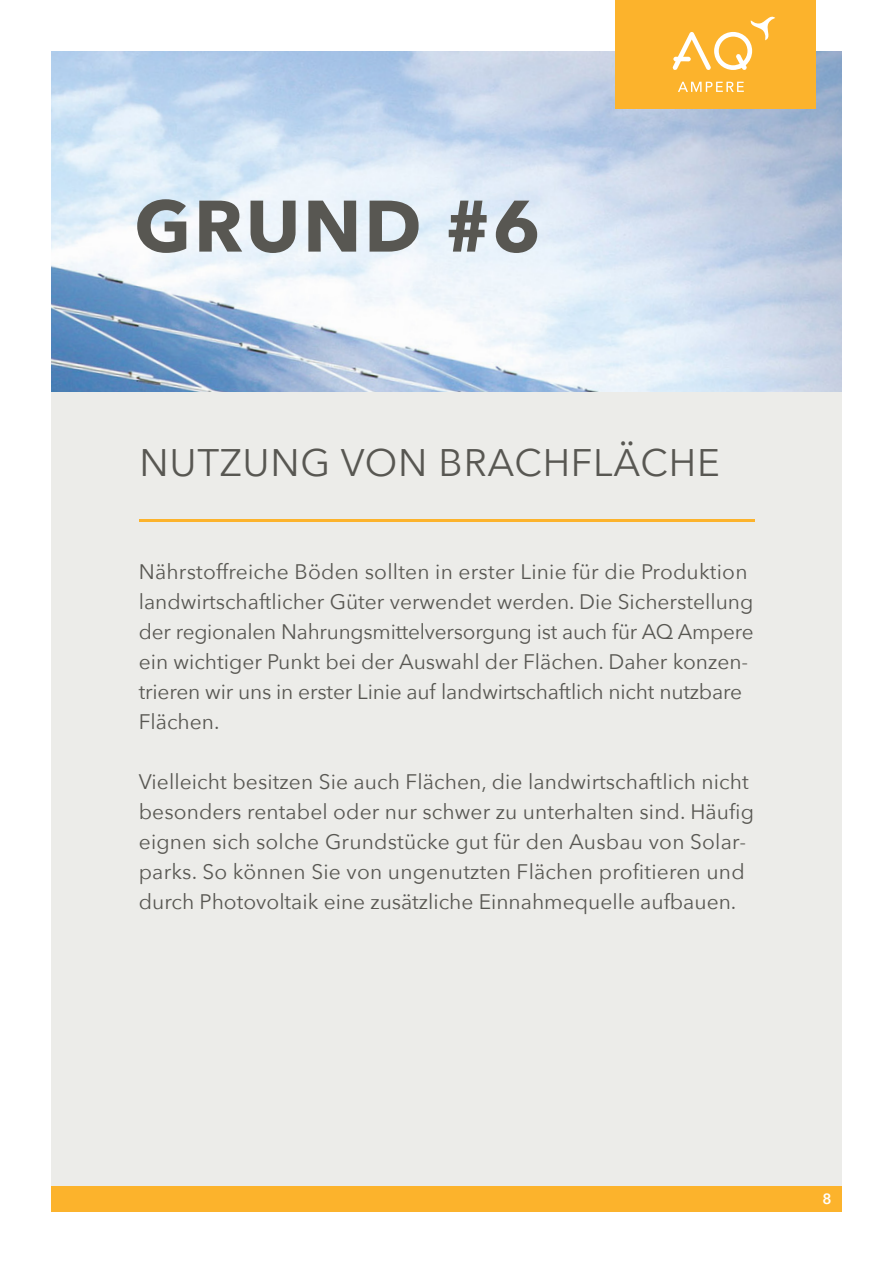
<style>
.page{position:relative;width:893px;height:1263px;background:#fff}
.page>*{position:absolute;margin:0;border:0;box-sizing:border-box;transform-origin:0 0}
.t1{font:700 72px "Avenir Next";letter-spacing:.035em;color:#585752}
.t2{font:38.25px "Avenir Next";letter-spacing:.02em;color:#585752}
.t3{font:21px/30px "Avenir Next";color:#585752}
.t4{font:600 14.85px "Avenir Next";color:#fff}
</style>
<div class="page">
<div style="left:51px;top:391px;width:791px;height:812px;background:#ecece9"></div>
<img style="left:51px;top:51px;width:791px;height:340px">
<div style="left:615px;top:0;width:201px;height:109px;background:#fcb32c"></div>
<svg style="left:678px;top:82px;width:66px;height:10px"></svg>
<svg style="left:672px;top:16px;width:103px;height:54px"></svg>
<div style="left:51px;top:1186px;width:791px;height:26px;background:#fcb32c"></div>
<hr style="left:139px;top:519px;width:615px;height:2px;background:#fcb32c">
<p class="t1" style="left:134px;top:164px;width:408px">GRUND #6</p>
<p class="t2" style="left:140px;top:431px;width:582px">NUTZUNG VON BRACHFLÄCHE</p>
<p class="t3" style="left:139px;top:556px;width:616px">Nährstoffreiche Böden sollten in erster Linie für die Produktion landwirtschaftlicher Güter verwendet werden. Die Sicherstellung der regionalen Nahrungsmittelversorgung ist auch für AQ Ampere ein wichtiger Punkt bei der Auswahl der Flächen. Daher konzen&shy;trieren wir uns in erster Linie auf landwirtschaftlich nicht nutzbare Flächen.</p>
<p class="t3" style="left:139px;top:766px;width:617px">Vielleicht besitzen Sie auch Flächen, die landwirtschaftlich nicht besonders rentabel oder nur schwer zu unterhalten sind. Häufig eignen sich solche Grundstücke gut für den Ausbau von Solar&shy;parks. So können Sie von ungenutzten Flächen profitieren und durch Photovoltaik eine zusätzliche Einnahmequelle aufbauen.</p>
<p class="t4" style="left:822px;top:1186px;width:11px">8</p>
</div>
